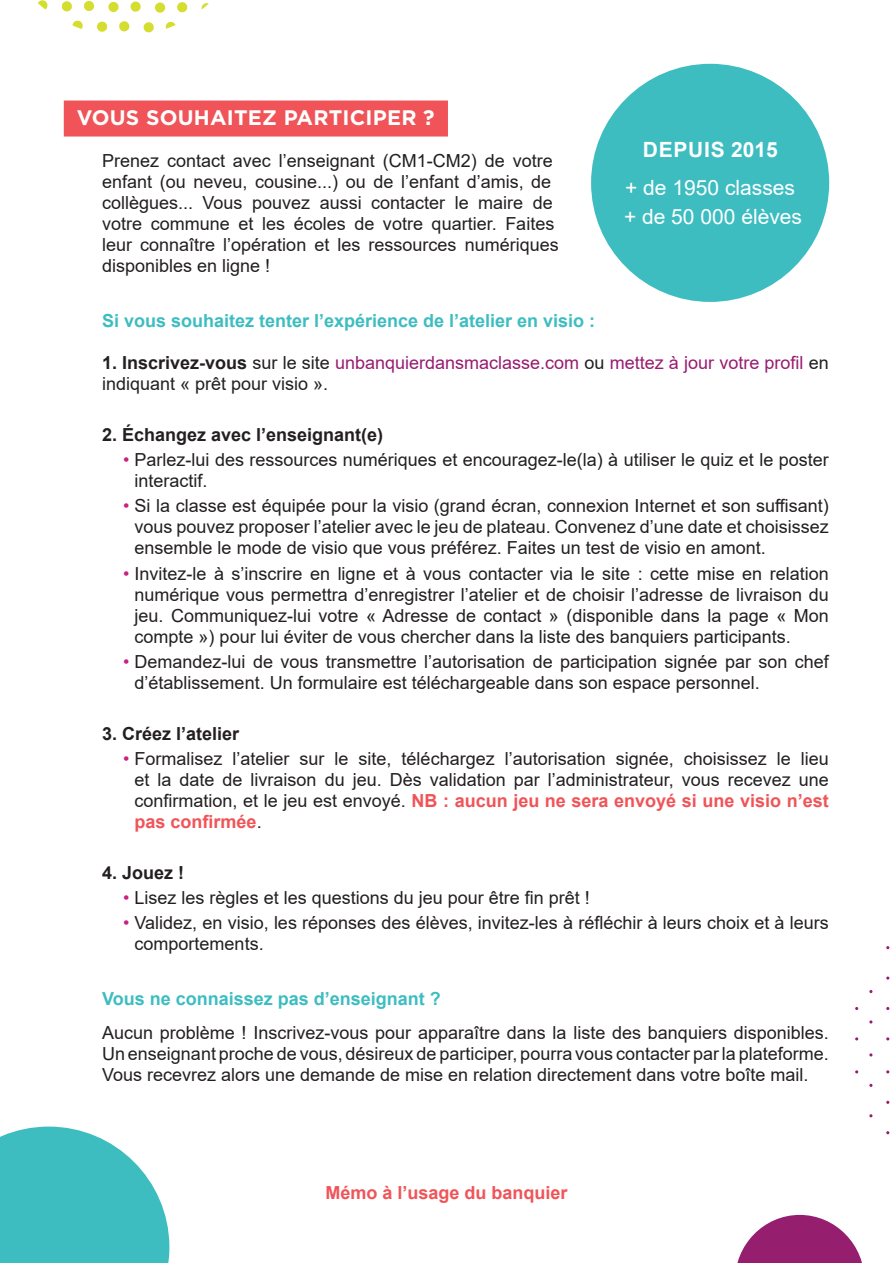
<style>
.page{position:relative;width:893px;height:1263px;background:#fff}
.page>*{position:absolute;margin:0;border:0;box-sizing:border-box;transform-origin:0 0}
.t1{font:21px/29.5px "Arial";color:#fff}
.t2{font:700 21px "Gotham";letter-spacing:.01em;color:#fff}
.t3{font:700 21px "Arial";letter-spacing:.035em;color:#fff}
.t4{font:18px/21px "Arial";color:#231f20}
.t5{font:18px/21px "Arial";color:#981c6f}
.t6{font:700 18px "Arial";color:#3ebdc1}
.t7{font:700 18px "Arial";color:#231f20}
.t8{font:700 18px "Arial";color:#f05458}
.s1{font-weight:700;color:#231f20}
.s2{color:#231f20}
.s3{color:#cd1e80}
.s4{font-weight:700;color:#f05458}
</style>
<div class="page">
<div style="left:591px;top:64px;width:238px;height:238px;background:#3ebdc1;border-radius:50%"></div>
<div style="left:64px;top:101px;width:384px;height:36px;background:#f05458"></div>
<svg style="left:201px;top:3px;width:8px;height:6px"></svg>
<svg style="left:155px;top:2px;width:11px;height:11px"></svg>
<svg style="left:143px;top:22px;width:11px;height:11px"></svg>
<svg style="left:108px;top:1px;width:11px;height:11px"></svg>
<svg style="left:97px;top:21px;width:11px;height:11px"></svg>
<svg style="left:61px;top:1px;width:11px;height:11px"></svg>
<svg style="left:177px;top:2px;width:11px;height:11px"></svg>
<svg style="left:166px;top:21px;width:10px;height:8px"></svg>
<svg style="left:130px;top:1px;width:11px;height:11px"></svg>
<svg style="left:119px;top:21px;width:11px;height:11px"></svg>
<svg style="left:84px;top:0;width:11px;height:11px"></svg>
<svg style="left:73px;top:20px;width:10px;height:9px"></svg>
<svg style="left:38px;top:0;width:10px;height:9px"></svg>
<svg style="left:0;top:1126px;width:169px;height:137px;background:#59c6c9"></svg>
<svg style="left:737px;top:1215px;width:125px;height:48px"></svg>
<p class="t2" style="left:77px;top:103px;width:359px">VOUS SOUHAITEZ PARTICIPER ?</p>
<p class="t4" style="left:102px;top:150px;width:458px">Prenez contact avec l’enseignant (CM1-CM2) de votre enfant (ou neveu, cousine...) ou de l’enfant d’amis, de collègues... Vous pouvez aussi contacter le maire de votre commune et les écoles de votre quartier. Faites leur connaître l’opération et les ressources numériques disponibles en ligne !</p>
<p class="t6" style="left:102px;top:308px;width:495px">Si vous souhaitez tenter l’expérience de l’atelier en visio :</p>
<p class="t5" style="left:102px;top:352px;width:728px"><span class="s1">1. Inscrivez-vous</span> <span class="s2">sur le site</span> unbanquierdansmaclasse.com <span class="s2">ou</span> mettez à jour votre profil <span class="s2">en indiquant « prêt pour visio ».</span></p>
<p class="t7" style="left:102px;top:422px;width:283px">2. Échangez avec l’enseignant(e)</p>
<p class="t4" style="left:135px;top:449px;width:696px;text-indent:-11px"><span class="s3">•</span> Parlez-lui des ressources numériques et encouragez-le(la) à utiliser le quiz et le poster interactif.</p>
<p class="t4" style="left:135px;top:495px;width:696px;text-align:justify;text-indent:-11px"><span class="s3">•</span> Si la classe est équipée pour la visio (grand écran, connexion Internet et son suffisant) vous pouvez proposer l’atelier avec le jeu de plateau. Convenez d’une date et choisissez ensemble le mode de visio que vous préférez. Faites un test de visio en amont.</p>
<p class="t4" style="left:135px;top:563px;width:696px;text-align:justify;text-indent:-11px"><span class="s3">•</span> Invitez-le à s’inscrire en ligne et à vous contacter via le site : cette mise en relation numérique vous permettra d’enregistrer l’atelier et de choisir l’adresse de livraison du jeu. Communiquez-lui votre « Adresse de contact » (disponible dans la page « Mon compte ») pour lui éviter de vous chercher dans la liste des banquiers participants.</p>
<p class="t4" style="left:135px;top:651px;width:696px;text-indent:-11px"><span class="s3">•</span> Demandez-lui de vous transmettre l’autorisation de participation signée par son chef d’établissement. Un formulaire est téléchargeable dans son espace personnel.</p>
<p class="t7" style="left:102px;top:721px;width:139px">3. Créez l’atelier</p>
<p class="t4" style="left:135px;top:748px;width:696px;text-align:justify;text-indent:-11px"><span class="s3">•</span> Formalisez l’atelier sur le site, téléchargez l’autorisation signée, choisissez le lieu et la date de livraison du jeu. Dès validation par l’administrateur, vous recevez une confirmation, et le jeu est envoyé. <span class="s4">NB : aucun jeu ne sera envoyé si une visio n’est pas confirmée</span>.</p>
<p class="t7" style="left:102px;top:860px;width:84px">4. Jouez !</p>
<p class="t4" style="left:123px;top:887px;width:468px"><span class="s3">•</span> Lisez les règles et les questions du jeu pour être fin prêt !</p>
<p class="t4" style="left:135px;top:912px;width:696px;text-indent:-11px"><span class="s3">•</span> Validez, en visio, les réponses des élèves, invitez-les à réfléchir à leurs choix et à leurs comportements.</p>
<p class="t6" style="left:102px;top:986px;width:340px">Vous ne connaissez pas d’enseignant ?</p>
<p class="t4" style="left:102px;top:1022px;width:728px;text-align:justify">Aucun problème ! Inscrivez-vous pour apparaître dans la liste des banquiers disponibles.<br>Un enseignant proche de vous, désireux de participer, pourra vous contacter par la plateforme.<br>Vous recevrez alors une demande de mise en relation directement dans votre boîte mail.</p>
<p class="t3" style="left:643px;top:135px;width:136px">DEPUIS 2015</p>
<p class="t1" style="left:624px;top:172px;width:180px">+ de 1950 classes + de 50 000 élèves</p>
<p class="t8" style="left:325px;top:1180px;width:244px">Mémo à l’usage du banquier</p>
</div>
